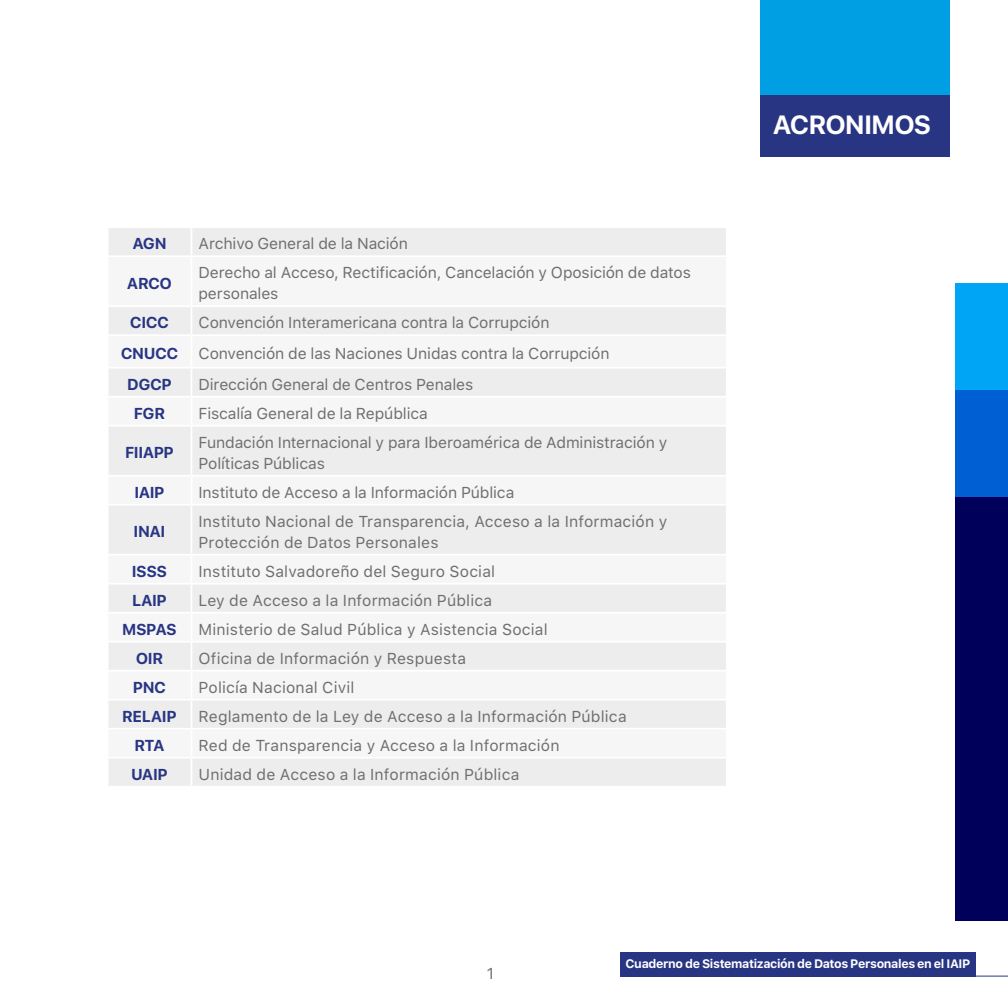
<style>
.page{position:relative;width:1008px;height:1008px;background:#fff}
.page>*{position:absolute;margin:0;border:0;box-sizing:border-box;transform-origin:0 0}
.t1{font:700 26.25px "SF Pro Display";letter-spacing:.005em;color:#fff}
.t2{font:15.75px/21px "SF Pro Text";letter-spacing:-.005em;color:#706f6f}
.t3{font:700 15.75px "SF Pro Display";letter-spacing:.015em;color:#283583}
.t4{font:700 12.25px "SF Pro Text";letter-spacing:-.03em;color:#fff}
</style>
<div class="page">
<hr style="left:626px;top:976px;width:382px;height:1px;background:#283583">
<div style="left:621px;top:952px;width:355px;height:25px;background:#283583"></div>
<div style="left:956px;top:496px;width:52px;height:425px;background:#00005a"></div>
<div style="left:956px;top:390px;width:52px;height:107px;background:#005fd3"></div>
<div style="left:956px;top:283px;width:52px;height:107px;background:#00a5f5"></div>
<div style="left:109px;top:228px;width:617px;height:558px;background:#ededed"></div>
<svg style="left:109px;top:257px;width:617px;height:500px;fill:#f6f6f6"></svg>
<svg style="left:191px;top:228px;width:1px;height:27px"></svg>
<hr style="left:107px;top:255px;width:84px;height:2px;background:#fff">
<hr style="left:191px;top:255px;width:537px;height:2px;background:#fff">
<hr style="left:191px;top:257px;width:1px;height:48px;background:#fff">
<hr style="left:107px;top:305px;width:84px;height:2px;background:#fff">
<hr style="left:191px;top:305px;width:537px;height:2px;background:#fff">
<svg style="left:191px;top:307px;width:1px;height:27px"></svg>
<hr style="left:107px;top:334px;width:84px;height:2px;background:#fff">
<hr style="left:191px;top:334px;width:537px;height:2px;background:#fff">
<hr style="left:191px;top:336px;width:1px;height:31px;background:#fff">
<hr style="left:107px;top:367px;width:84px;height:2px;background:#fff">
<hr style="left:191px;top:367px;width:537px;height:2px;background:#fff">
<hr style="left:107px;top:396px;width:84px;height:2px;background:#fff">
<hr style="left:191px;top:396px;width:537px;height:2px;background:#fff">
<svg style="left:191px;top:369px;width:1px;height:56px"></svg>
<hr style="left:107px;top:425px;width:84px;height:2px;background:#fff">
<hr style="left:191px;top:425px;width:537px;height:2px;background:#fff">
<hr style="left:191px;top:427px;width:1px;height:48px;background:#fff">
<hr style="left:107px;top:475px;width:84px;height:2px;background:#fff">
<hr style="left:191px;top:475px;width:537px;height:2px;background:#fff">
<svg style="left:191px;top:477px;width:1px;height:27px"></svg>
<hr style="left:107px;top:504px;width:84px;height:2px;background:#fff">
<hr style="left:191px;top:504px;width:537px;height:2px;background:#fff">
<hr style="left:191px;top:506px;width:1px;height:48px;background:#fff">
<hr style="left:107px;top:554px;width:84px;height:2px;background:#fff">
<hr style="left:191px;top:554px;width:537px;height:2px;background:#fff">
<hr style="left:107px;top:583px;width:84px;height:2px;background:#fff">
<hr style="left:191px;top:583px;width:537px;height:2px;background:#fff">
<hr style="left:107px;top:612px;width:84px;height:2px;background:#fff">
<hr style="left:191px;top:612px;width:537px;height:2px;background:#fff">
<hr style="left:107px;top:641px;width:84px;height:2px;background:#fff">
<hr style="left:191px;top:641px;width:537px;height:2px;background:#fff">
<hr style="left:107px;top:670px;width:84px;height:2px;background:#fff">
<hr style="left:191px;top:670px;width:537px;height:2px;background:#fff">
<hr style="left:107px;top:699px;width:84px;height:2px;background:#fff">
<hr style="left:191px;top:699px;width:537px;height:2px;background:#fff">
<hr style="left:107px;top:728px;width:84px;height:2px;background:#fff">
<hr style="left:191px;top:728px;width:537px;height:2px;background:#fff">
<hr style="left:107px;top:757px;width:84px;height:2px;background:#fff">
<hr style="left:191px;top:757px;width:537px;height:2px;background:#fff">
<svg style="left:191px;top:556px;width:1px;height:230px"></svg>
<div style="left:760px;top:0;width:189px;height:156px;background:#009fe3"></div>
<div style="left:760px;top:95px;width:189px;height:61px;background:#283583"></div>
<p class="t3" style="left:133px;top:235px;width:35px">AGN</p>
<p class="t2" style="left:198px;top:234px;width:211px">Archivo General de la Nación</p>
<p class="t3" style="left:127px;top:274px;width:46px">ARCO</p>
<p class="t2" style="left:198px;top:263px;width:494px">Derecho al Acceso, Rectificación, Cancelación y Oposición de datos personales</p>
<p class="t3" style="left:130px;top:314px;width:40px">CICC</p>
<p class="t2" style="left:198px;top:313px;width:353px">Convención Interamericana contra la Corrupción</p>
<p class="t3" style="left:121px;top:344px;width:59px">CNUCC</p>
<p class="t2" style="left:198px;top:343px;width:413px">Convención de las Naciones Unidas contra la Corrupción</p>
<p class="t3" style="left:127px;top:375px;width:46px">DGCP</p>
<p class="t2" style="left:198px;top:374px;width:276px">Dirección General de Centros Penales</p>
<p class="t3" style="left:134px;top:404px;width:32px">FGR</p>
<p class="t2" style="left:198px;top:403px;width:231px">Fiscalía General de la República</p>
<p class="t3" style="left:125px;top:444px;width:50px">FIIAPP</p>
<p class="t2" style="left:198px;top:432px;width:470px">Fundación Internacional y para Iberoamérica de Administración y<br>Políticas Públicas</p>
<p class="t3" style="left:135px;top:483px;width:31px">IAIP</p>
<p class="t2" style="left:198px;top:482px;width:318px">Instituto de Acceso a la Información Pública</p>
<p class="t3" style="left:134px;top:523px;width:33px">INAI</p>
<p class="t2" style="left:198px;top:511px;width:470px">Instituto Nacional de Transparencia, Acceso a la Información y<br>Protección de Datos Personales</p>
<p class="t3" style="left:132px;top:562px;width:36px">ISSS</p>
<p class="t2" style="left:198px;top:561px;width:298px">Instituto Salvadoreño del Seguro Social</p>
<p class="t3" style="left:132px;top:591px;width:36px">LAIP</p>
<p class="t2" style="left:198px;top:590px;width:295px">Ley de Acceso a la Información Pública</p>
<p class="t3" style="left:122px;top:620px;width:56px">MSPAS</p>
<p class="t2" style="left:198px;top:619px;width:351px">Ministerio de Salud Pública y Asistencia Social</p>
<p class="t3" style="left:136px;top:649px;width:28px">OIR</p>
<p class="t2" style="left:198px;top:648px;width:269px">Oficina de Información y Respuesta</p>
<p class="t3" style="left:133px;top:678px;width:34px">PNC</p>
<p class="t2" style="left:198px;top:677px;width:157px">Policía Nacional Civil</p>
<p class="t3" style="left:123px;top:707px;width:56px">RELAIP</p>
<p class="t2" style="left:198px;top:706px;width:430px">Reglamento de la Ley de Acceso a la Información Pública</p>
<p class="t3" style="left:135px;top:736px;width:31px">RTA</p>
<p class="t2" style="left:198px;top:735px;width:363px">Red de Transparencia y Acceso a la Información</p>
<p class="t3" style="left:131px;top:765px;width:38px">UAIP</p>
<p class="t2" style="left:198px;top:764px;width:323px">Unidad de Acceso a la Información Pública</p>
<h1 class="t1" style="left:773px;top:109px;width:159px">ACRONIMOS</h1>
<p class="t2" style="left:487px;top:964px;width:9px">1</p>
<p class="t4" style="left:626px;top:957px;width:346px">Cuaderno de Sistematización de Datos Personales en el IAIP</p>
</div>
